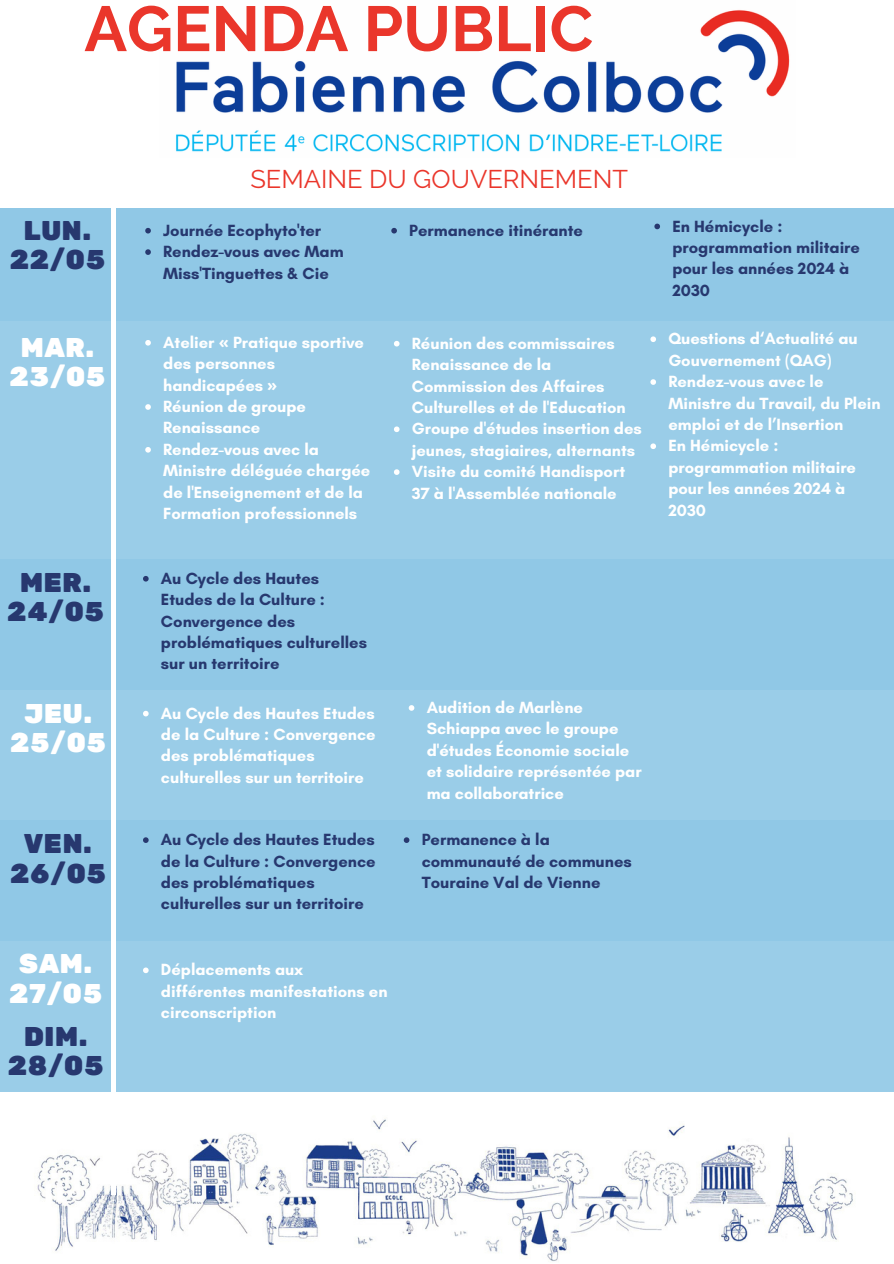
<style>
.page{position:relative;width:894px;height:1264px;background:#fff}
.page>*{position:absolute;margin:0;border:0;box-sizing:border-box;transform-origin:0 0}
.t1{font:700 63.6px "Raleway";color:#ea362b}
.t2{font:27px "Rubik One";color:#27386f}
.t3{font:27px "Rubik One";color:#fff}
.t4{font:25.5px "Raleway";color:#ea362b}
.t5{font:700 16.5px/21.5px "Glacial Indifference";color:#fff}
.t6{font:700 16.5px/21.5px "Glacial Indifference";color:#27386f}
.s1{font-family:"Noto Sans"}
</style>
<div class="page">
<img style="left:37px;top:1119px;width:816px;height:142px">
<div style="left:0;top:208px;width:893px;height:883px;background:#90c8e6"></div>
<div style="left:0;top:940px;width:893px;height:151px;background:#9acde8"></div>
<img style="left:176px;top:10px;width:614px;height:142px">
<div style="left:0;top:321px;width:893px;height:237px;background:#9acde8"></div>
<div style="left:0;top:690px;width:893px;height:129px;background:#9acde8"></div>
<hr style="left:111px;top:188px;width:4px;height:1006px;background:#fff">
<svg style="left:145px;top:340px;width:6px;height:5px"></svg>
<svg style="left:145px;top:404px;width:6px;height:6px"></svg>
<svg style="left:145px;top:447px;width:6px;height:5px"></svg>
<svg style="left:143px;top:576px;width:6px;height:5px"></svg>
<svg style="left:394px;top:341px;width:5px;height:5px"></svg>
<svg style="left:394px;top:426px;width:5px;height:6px"></svg>
<svg style="left:394px;top:469px;width:5px;height:6px"></svg>
<svg style="left:650px;top:336px;width:6px;height:6px"></svg>
<svg style="left:650px;top:379px;width:6px;height:6px"></svg>
<svg style="left:650px;top:443px;width:6px;height:6px"></svg>
<svg style="left:143px;top:967px;width:6px;height:6px"></svg>
<svg style="left:145px;top:228px;width:6px;height:5px"></svg>
<svg style="left:145px;top:249px;width:6px;height:6px"></svg>
<svg style="left:143px;top:837px;width:6px;height:6px"></svg>
<svg style="left:143px;top:710px;width:6px;height:6px"></svg>
<svg style="left:403px;top:837px;width:6px;height:6px"></svg>
<svg style="left:391px;top:228px;width:6px;height:5px"></svg>
<svg style="left:654px;top:224px;width:6px;height:5px"></svg>
<svg style="left:408px;top:705px;width:6px;height:5px"></svg>
<p class="t1" style="left:84px;top:-9px;width:510px">AGENDA PUBLIC</p>
<p class="t2" style="left:24px;top:214px;width:69px">LUN.</p>
<p class="t2" style="left:9px;top:244px;width:98px">22/05</p>
<p class="t4" style="left:250px;top:164px;width:379px">SEMAINE DU GOUVERNEMENT</p>
<p class="t6" style="left:409px;top:219px;width:175px">Permanence itinérante</p>
<p class="t6" style="left:672px;top:215px;width:189px">En Hémicycle : programmation militaire pour les années 2024 à<br>2030</p>
<p class="t6" style="left:163px;top:219px;width:159px">Journée Ecophyto'ter</p>
<p class="t6" style="left:163px;top:241px;width:182px">Rendez-vous avec Mam<br>Miss'Tinguettes &amp; Cie</p>
<p class="t3" style="left:20px;top:331px;width:76px">MAR.</p>
<p class="t3" style="left:9px;top:361px;width:98px">23/05</p>
<p class="t5" style="left:163px;top:331px;width:202px">Atelier <span class="s1">«</span> Pratique sportive des personnes handicapées <span class="s1">»</span></p>
<p class="t5" style="left:163px;top:395px;width:144px">Réunion de groupe<br>Renaissance</p>
<p class="t5" style="left:163px;top:438px;width:209px">Rendez-vous avec la<br>Ministre déléguée chargée de l'Enseignement et de la<br>Formation professionnels</p>
<p class="t5" style="left:412px;top:332px;width:215px">Réunion des commissaires<br>Renaissance de la<br>Commission des Affaires<br>Culturelles et de l'Education</p>
<p class="t5" style="left:412px;top:418px;width:231px">Groupe d'études insertion des jeunes, stagiaires, alternants</p>
<p class="t5" style="left:412px;top:460px;width:215px">Visite du comité Handisport<br>37 à l'Assemblée nationale</p>
<p class="t5" style="left:668px;top:328px;width:191px">Questions d‘Actualité au<br>Gouvernement (QAG)</p>
<p class="t5" style="left:668px;top:370px;width:214px">Rendez-vous avec le<br>Ministre du Travail, du Plein emploi et de l’Insertion</p>
<p class="t5" style="left:668px;top:435px;width:189px">En Hémicycle : programmation militaire pour les années 2024 à<br>2030</p>
<p class="t2" style="left:20px;top:566px;width:73px">MER.</p>
<p class="t2" style="left:7px;top:596px;width:99px">24/05</p>
<p class="t6" style="left:161px;top:567px;width:207px">Au Cycle des Hautes<br>Etudes de la Culture :<br>Convergence des problématiques culturelles sur un territoire</p>
<p class="t3" style="left:24px;top:697px;width:70px">JEU.</p>
<p class="t3" style="left:10px;top:727px;width:98px">25/05</p>
<p class="t5" style="left:161px;top:702px;width:216px">Au Cycle des Hautes Etudes de la Culture : Convergence des problématiques culturelles sur un territoire</p>
<p class="t5" style="left:426px;top:696px;width:216px">Audition de Marlène<br>Schiappa avec le groupe d'études Économie sociale et solidaire représentée par ma collaboratrice</p>
<p class="t2" style="left:24px;top:828px;width:70px">VEN.</p>
<p class="t2" style="left:10px;top:857px;width:98px">26/05</p>
<p class="t6" style="left:161px;top:828px;width:216px">Au Cycle des Hautes Etudes de la Culture : Convergence des problématiques culturelles sur un territoire</p>
<p class="t6" style="left:421px;top:828px;width:211px">Permanence à la communauté de communes<br>Touraine Val de Vienne</p>
<p class="t3" style="left:19px;top:948px;width:75px">SAM.</p>
<p class="t3" style="left:9px;top:977px;width:95px">27/05</p>
<p class="t2" style="left:24px;top:1020px;width:66px">DIM.</p>
<p class="t2" style="left:7px;top:1049px;width:98px">28/05</p>
<p class="t5" style="left:161px;top:958px;width:228px">Déplacements aux différentes manifestations en circonscription</p>
</div>
